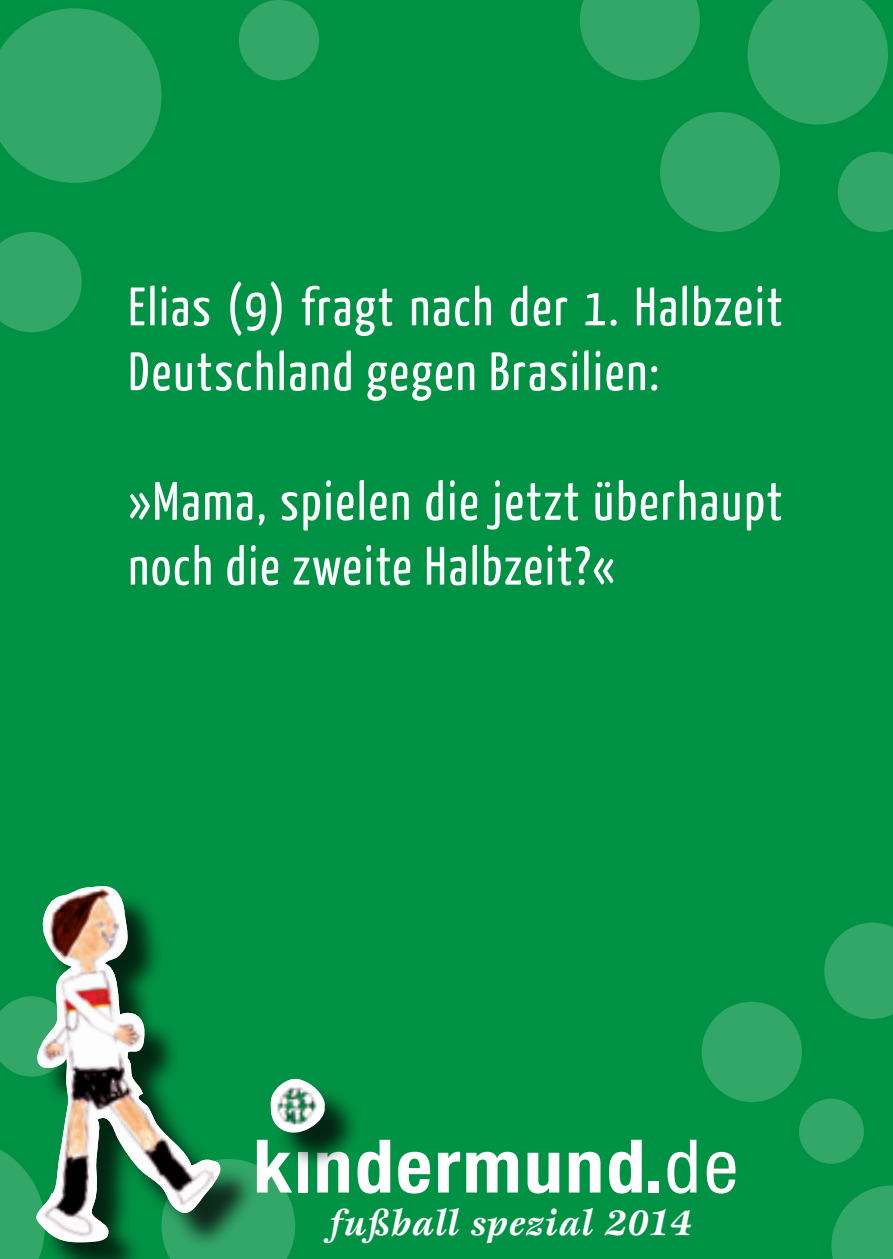
<style>
.page{position:relative;width:893px;height:1259px;background:#009244}
.page>*{position:absolute;margin:0;border:0;box-sizing:border-box;transform-origin:0 0}
.t1{font:700 condensed 73.8px "Helvetica Neue";letter-spacing:.03em;color:#fff;scale:1.05 1}
.t2{font:54px/64.8px "Yanone Kaffeesatz";letter-spacing:.04em;color:#fff}
.t3{font:italic 700 37.2px "Esprit";letter-spacing:.02em;color:#fff}
.s1{font-size:55.2px}
.s2{font-weight:400}
</style>
<div class="page">
<svg style="left:580px;top:0;width:120px;height:80px"></svg>
<div style="left:660px;top:112px;width:120px;height:120px;background:#32a768;border-radius:50%"></div>
<svg style="left:0;top:8px;width:162px;height:175px"></svg>
<svg style="left:747px;top:0;width:141px;height:125px"></svg>
<svg style="left:0;top:232px;width:82px;height:100px"></svg>
<div style="left:239px;top:0;width:80px;height:80px;background:#32a768;border-radius:50%"></div>
<svg style="left:838px;top:152px;width:55px;height:80px"></svg>
<svg style="left:0;top:1150px;width:42px;height:109px;background:#2ca463"></svg>
<svg style="left:831px;top:1185px;width:62px;height:74px"></svg>
<svg style="left:824px;top:922px;width:69px;height:97px"></svg>
<svg style="left:258px;top:1166px;width:37px;height:93px"></svg>
<div style="left:702px;top:1001px;width:100px;height:101px;background:#32a768;border-radius:50%"></div>
<svg style="left:0;top:996px;width:32px;height:80px;background:#2ca463"></svg>
<div style="left:799px;top:1098px;width:65px;height:65px;background:#32a768;border-radius:50%"></div>
<div style="left:275px;top:1082px;width:88px;height:88px;background:#000;opacity:.75"></div>
<div style="left:275px;top:1082px;width:53px;height:54px;background:#000;opacity:.75"></div>
<img style="left:271px;top:1079px;width:54px;height:53px">
<div style="left:42px;top:889px;width:216px;height:370px;background:#000;opacity:.75"></div>
<svg style="left:32px;top:889px;width:196px;height:354px"></svg>
<img style="left:32px;top:886px;width:182px;height:355px">
<p class="t2" style="left:128px;top:272px;width:656px">Elias (9) fragt nach der 1. Halbzeit<br>Deutschland gegen Brasilien:</p>
<p class="t2" style="left:128px;top:467px;width:655px">»Mama, spielen die jetzt überhaupt noch die zweite Halbzeit?«</p>
<h1 class="t1" style="left:253px;top:1121px;width:464px">k<span class="s1">|</span>ndermund.<span class="s2">de</span></h1>
<p class="t3" style="left:329px;top:1200px;width:363px">fußball spezial 2014</p>
</div>
